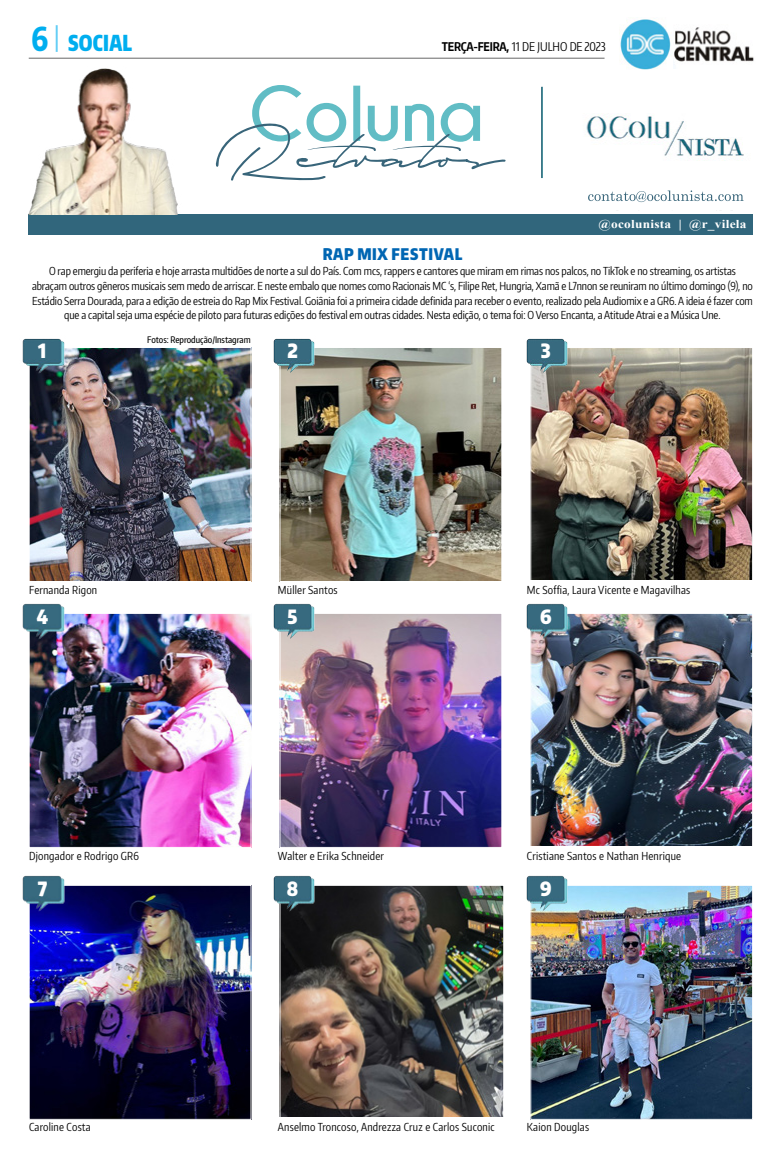
<style>
.page{position:relative;width:780px;height:1163px;background:#fff}
.page>*{position:absolute;margin:0;border:0;box-sizing:border-box;transform-origin:0 0}
.t1{font:900 22px "Encode Sans Compressed";letter-spacing:.01em;color:#00aeef;scale:.91 1}
.t2{font:900 19.7px "Encode Sans Narrow";color:#fff;scale:.87 1}
.t3{font:900 16px "Encode Sans Compressed";letter-spacing:.04em;color:#0066b3}
.t4{font:12px "Encode Sans Compressed";color:#000}
.t5{font:700 12px "Times New Roman";letter-spacing:.02em;color:#fff;scale:1.11 1}
.t6{font:11px/14.7px "Encode Sans Compressed";letter-spacing:-.005em;color:#000;text-align:center}
.t7{font:11px "Encode Sans Compressed";letter-spacing:.02em;color:#000}
.t8{font:500 9px "Encode Sans Compressed";color:#000}
.s1{font-weight:800;font-size:33px}
.s2{font-weight:700}
</style>
<div class="page">
<img style="left:620px;top:18px;width:134px;height:52px">
<hr style="left:29px;top:58px;width:575px;height:1px;background:#000">
<hr style="left:56px;top:25px;width:2px;height:27px;background:#00aeef">
<img style="left:215px;top:85px;width:529px;height:126px">
<img style="left:541px;top:87px;width:2px;height:91px">
<div style="left:28px;top:214px;width:725px;height:20px;background:#31667c"></div>
<img style="left:28px;top:68px;width:150px;height:146px">
<img style="left:31px;top:615px;width:218px;height:230px">
<div style="left:29px;top:613px;width:222px;height:234px;border:1px solid #fff"></div>
<img style="left:31px;top:349px;width:218px;height:231px">
<div style="left:29px;top:347px;width:222px;height:235px;border:1px solid #fff"></div>
<img style="left:31px;top:886px;width:218px;height:231px">
<div style="left:29px;top:884px;width:222px;height:235px;border:1px solid #fff"></div>
<img style="left:281px;top:615px;width:219px;height:230px">
<div style="left:279px;top:613px;width:223px;height:234px;border:1px solid #fff"></div>
<img style="left:281px;top:349px;width:219px;height:231px">
<div style="left:279px;top:347px;width:223px;height:235px;border:1px solid #fff"></div>
<img style="left:281px;top:886px;width:221px;height:230px">
<div style="left:279px;top:884px;width:225px;height:235px;border:1px solid #fff"></div>
<img style="left:532px;top:615px;width:219px;height:230px">
<div style="left:530px;top:613px;width:223px;height:234px;border:1px solid #fff"></div>
<img style="left:532px;top:349px;width:219px;height:230px">
<div style="left:530px;top:347px;width:223px;height:235px;border:1px solid #fff"></div>
<img style="left:532px;top:886px;width:219px;height:231px">
<div style="left:530px;top:884px;width:223px;height:235px;border:1px solid #fff"></div>
<img style="left:22px;top:603px;width:44px;height:39px">
<img style="left:22px;top:338px;width:44px;height:38px">
<img style="left:22px;top:875px;width:44px;height:38px">
<img style="left:273px;top:603px;width:43px;height:39px">
<img style="left:273px;top:338px;width:43px;height:38px">
<img style="left:273px;top:875px;width:43px;height:38px">
<img style="left:526px;top:603px;width:43px;height:39px">
<img style="left:526px;top:338px;width:43px;height:38px">
<img style="left:526px;top:875px;width:43px;height:38px">
<p class="t1" style="left:31px;top:29px;width:112px"><span class="s1">6</span> SOCIAL</p>
<p class="t4" style="left:442px;top:39px;width:165px"><span class="s2">TERÇA-FEIRA,</span> 11 de julho DE 2023</p>
<p class="t5" style="left:598px;top:215px;width:135px">@ocolunista | @r_vilela</p>
<p class="t3" style="left:323px;top:244px;width:141px">RAP MIX FESTIVAL</p>
<p class="t6" style="left:32px;top:263px;width:722px">O rap emergiu da periferia e hoje arrasta multidões de norte a sul do País. Com mcs, rappers e cantores que miram em rimas nos palcos, no TikTok e no streaming, os artistas abraçam outros gêneros musicais sem medo de arriscar. E neste embalo que nomes como Racionais MC ‘s, Filipe Ret, Hungria, Xamã e L7nnon se reuniram no último domingo (9), no Estádio Serra Dourada, para a edição de estreia do Rap Mix Festival. Goiânia foi a primeira cidade definida para receber o evento, realizado pela Audiomix e a GR6. A ideia é fazer com que a capital seja uma espécie de piloto para futuras edições do festival em outras cidades. Nesta edição, o tema foi: O Verso Encanta, a Atitude Atrai e a Música Une.</p>
<p class="t2" style="left:38px;top:338px;width:11px">1</p>
<p class="t8" style="left:147px;top:333px;width:105px">Fotos: Reprodução/Instagram</p>
<p class="t2" style="left:287px;top:338px;width:14px">2</p>
<p class="t2" style="left:541px;top:338px;width:13px">3</p>
<p class="t7" style="left:29px;top:582px;width:70px">Fernanda Rigon</p>
<p class="t7" style="left:278px;top:582px;width:61px">Müller Santos</p>
<p class="t7" style="left:527px;top:582px;width:165px">Mc Soffia, Laura Vicente e Magavilhas</p>
<p class="t2" style="left:37px;top:604px;width:15px">4</p>
<p class="t2" style="left:287px;top:604px;width:13px">5</p>
<p class="t2" style="left:540px;top:604px;width:15px">6</p>
<p class="t7" style="left:29px;top:848px;width:111px">Djongador e Rodrigo GR6</p>
<p class="t7" style="left:278px;top:848px;width:108px">Walter e Erika Schneider</p>
<p class="t7" style="left:527px;top:848px;width:156px">Cristiane Santos e Nathan Henrique</p>
<p class="t2" style="left:38px;top:875px;width:12px">7</p>
<p class="t2" style="left:287px;top:875px;width:15px">8</p>
<p class="t2" style="left:540px;top:875px;width:15px">9</p>
<p class="t7" style="left:29px;top:1119px;width:63px">Caroline Costa</p>
<p class="t7" style="left:278px;top:1119px;width:218px">Anselmo Troncoso, Andrezza Cruz e Carlos Suconic</p>
<p class="t6" style="left:527px;top:1119px;width:64px">Kaion Douglas</p>
</div>
